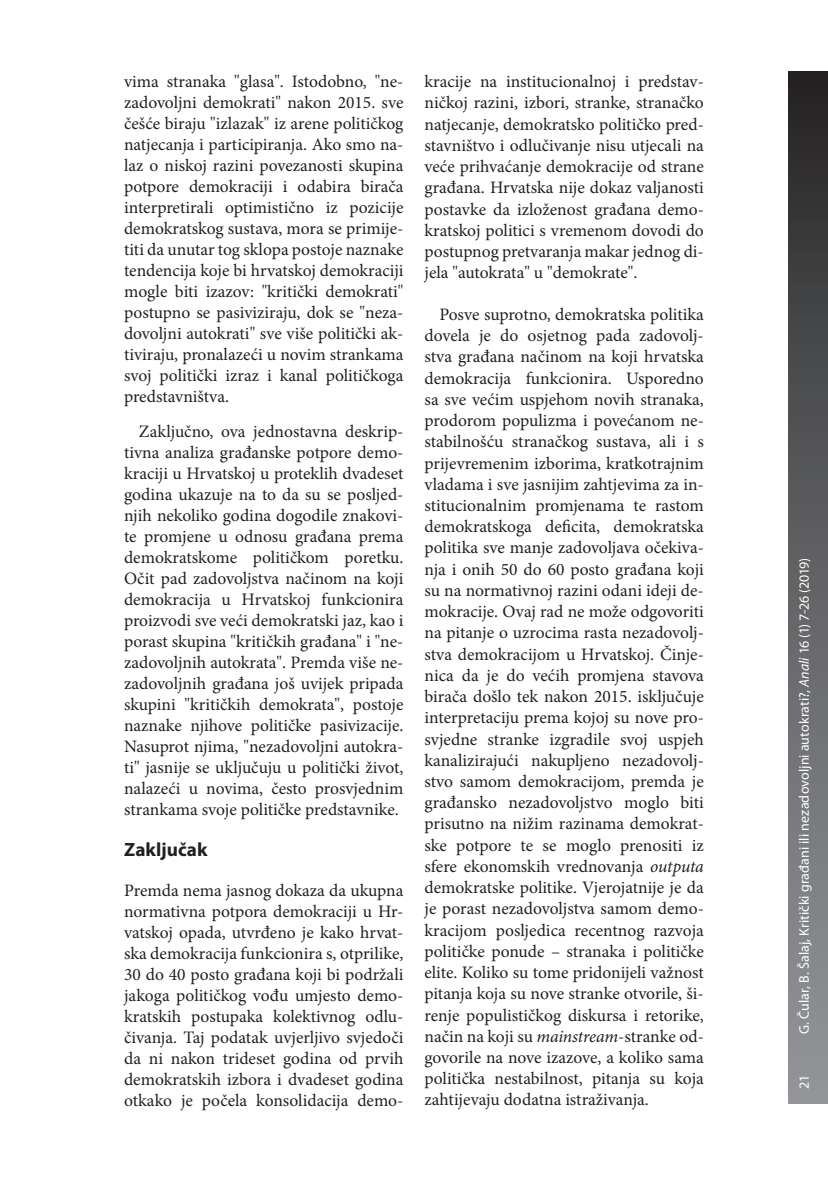
<style>
.page{position:relative;width:828px;height:1180px;background:#fff}
.page>*{position:absolute;margin:0;border:0;box-sizing:border-box;transform-origin:0 0}
.t1{font:700 19.25px "Myriad Pro";color:#231f20}
.t2{font:17.5px/21.2px "Minion Pro";color:#231f20;text-align:justify}
.t3{font:14px "Myriad Pro";letter-spacing:.005em;color:#fff}
.s1{font-style:italic}
</style>
<div class="page">
<div style="left:788px;top:71px;width:40px;height:1032px;background:linear-gradient(to bottom,#292728,#979a9d)"></div>
<p class="t2" style="left:124px;top:71px;width:281px">vima stranaka "glasa". Istodobno, "ne&shy;zadovoljni demokrati" nakon 2015. sve češće biraju "izlazak" iz arene političkog natjecanja i participiranja. Ako smo na&shy;laz o niskoj razini povezanosti skupina potpore demokraciji i odabira birača interpretirali optimistično iz pozicije demokratskog sustava, mora se primije&shy;titi da unutar tog sklopa postoje naznake tendencija koje bi hrvatskoj demokraciji mogle biti izazov: "kritički demokrati" postupno se pasiviziraju, dok se "neza&shy;dovoljni autokrati" sve više politički ak&shy;tiviraju, pronalazeći u novim strankama svoj politički izraz i kanal političkoga predstavništva.</p>
<p class="t2" style="left:124px;top:421px;width:281px;text-indent:15px">Zaključno, ova jednostavna deskrip&shy;tivna analiza građanske potpore demo&shy;kraciji u Hrvatskoj u proteklih dvadeset godina ukazuje na to da su se posljed&shy;njih nekoliko godina dogodile znakovi&shy;te promjene u odnosu građana prema demokratskome političkom poretku.<br>Očit pad zadovoljstva načinom na koji demokracija u Hrvatskoj funkcionira proizvodi sve veći demokratski jaz, kao i porast skupina "kritičkih građana" i "ne&shy;zadovoljnih autokrata". Premda više ne&shy;zadovoljnih građana još uvijek pripada skupini "kritičkih demokrata", postoje naznake njihove političke pasivizacije.<br>Nasuprot njima, "nezadovoljni autokra&shy;ti" jasnije se uključuju u politički život, nalazeći u novima, često prosvjednim strankama svoje političke predstavnike.</p>
<p class="t1" style="left:124px;top:837px;width:85px">Zaključak</p>
<p class="t2" style="left:124px;top:879px;width:281px">Premda nema jasnog dokaza da ukupna normativna potpora demokraciji u Hr&shy;vatskoj opada, utvrđeno je kako hrvat&shy;ska demokracija funkcionira s, otprilike, 30 do 40 posto građana koji bi podržali jakoga političkog vođu umjesto demo&shy;kratskih postupaka kolektivnog odlu&shy;čivanja. Taj podatak uvjerljivo svjedoči da ni nakon trideset godina od prvih demokratskih izbora i dvadeset godina otkako je počela konsolidacija demo-</p>
<p class="t2" style="left:424px;top:71px;width:281px">kracije na institucionalnoj i predstav&shy;ničkoj razini, izbori, stranke, stranačko natjecanje, demokratsko političko pred&shy;stavništvo i odlučivanje nisu utjecali na veće prihvaćanje demokracije od strane građana. Hrvatska nije dokaz valjanosti postavke da izloženost građana demo&shy;kratskoj politici s vremenom dovodi do postupnog pretvaranja makar jednog di&shy;jela "autokrata" u "demokrate".</p>
<p class="t2" style="left:424px;top:304px;width:281px;text-indent:15px">Posve suprotno, demokratska politika dovela je do osjetnog pada zadovolj&shy;stva građana načinom na koji hrvatska demokracija funkcionira. Usporedno sa sve većim uspjehom novih stranaka, prodorom populizma i povećanom ne&shy;stabilnošću stranačkog sustava, ali i s prijevremenim izborima, kratkotrajnim vladama i sve jasnijim zahtjevima za in&shy;stitucionalnim promjenama te rastom demokratskoga deficita, demokratska politika sve manje zadovoljava očekiva&shy;nja i onih 50 do 60 posto građana koji su na normativnoj razini odani ideji de&shy;mokracije. Ovaj rad ne može odgovoriti na pitanje o uzrocima rasta nezadovolj&shy;stva demokracijom u Hrvatskoj. Činje&shy;nica da je do većih promjena stavova birača došlo tek nakon 2015. isključuje interpretaciju prema kojoj su nove pro&shy;svjedne stranke izgradile svoj uspjeh kanalizirajući nakupljeno nezadovolj&shy;stvo samom demokracijom, premda je građansko nezadovoljstvo moglo biti prisutno na nižim razinama demokrat&shy;ske potpore te se moglo prenositi iz sfere ekonomskih vrednovanja <span class="s1">outputa </span>demokratske politike. Vjerojatnije je da je porast nezadovoljstva samom demo&shy;kracijom posljedica recentnog razvoja političke ponude – stranaka i političke elite. Koliko su tome pridonijeli važnost pitanja koja su nove stranke otvorile, ši&shy;renje populističkog diskursa i retorike, način na koji su <span class="s1">mainstream</span>-stranke od&shy;govorile na nove izazove, a koliko sama politička nestabilnost, pitanja su koja zahtijevaju dodatna istraživanja.</p>
<p class="t3" style="left:795px;top:1034px;width:478px;rotate:-90deg">G. Čular, B. Šalaj, Kritički građani ili nezadovoljni autokrati?, <span class="s1">Anali</span> 16 (1) 7-26 (2019)</p>
<p class="t3" style="left:795px;top:1088px;width:15px;rotate:-90deg">21</p>
</div>
